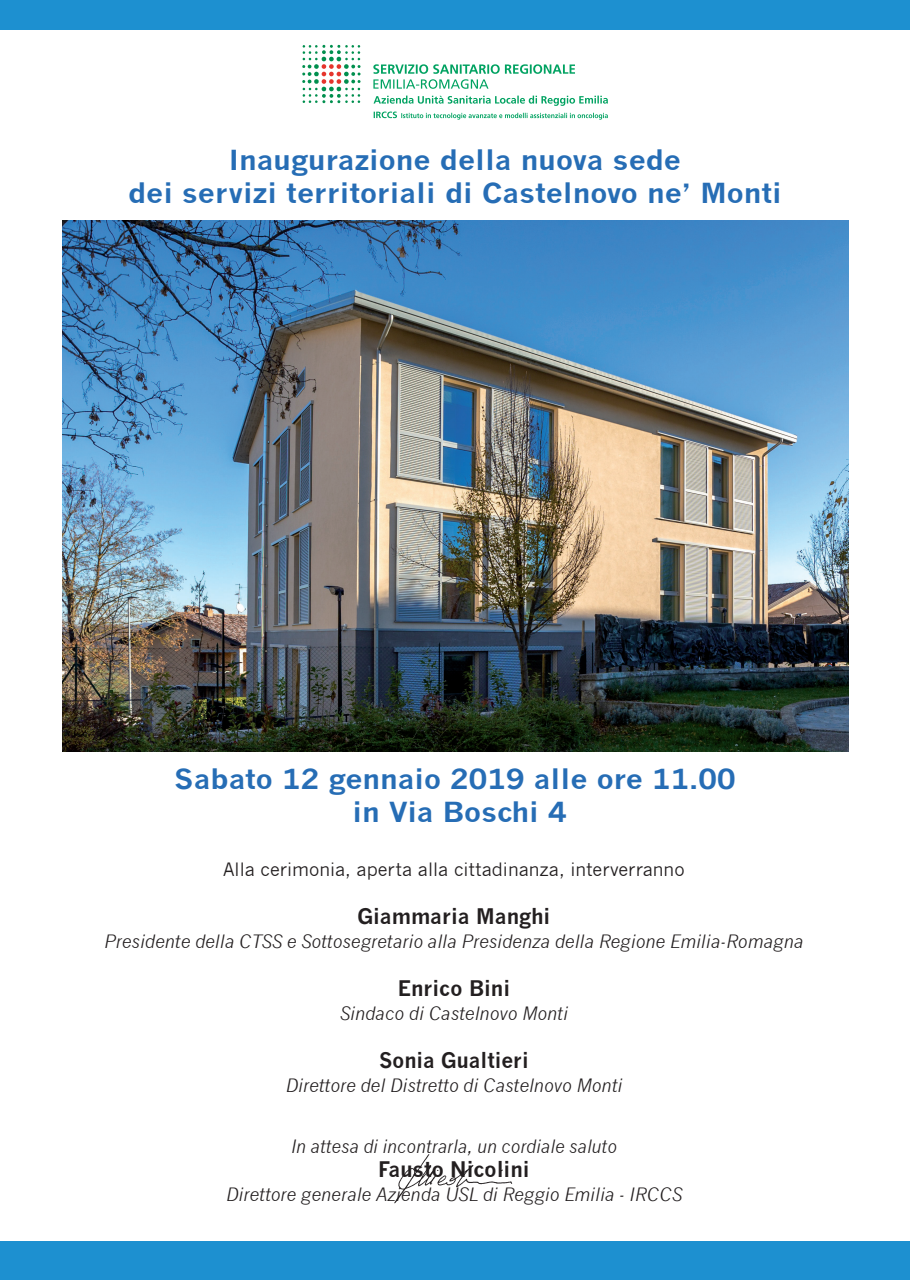
<style>
.page{position:relative;width:910px;height:1280px;background:#fff}
.page>*{position:absolute;margin:0;border:0;box-sizing:border-box;transform-origin:0 0}
.t1{font:700 27px/32.4px "News Gothic";color:#266db5;text-align:center;scale:1.1 1}
.t2{font:700 21px "News Gothic";color:#231f20}
.t3{font:italic 18px "News Gothic";color:#231f20}
.t4{font:18px "News Gothic";color:#231f20}
</style>
<div class="page">
<svg style="left:373px;top:64px;width:202px;height:25px"></svg>
<svg style="left:374px;top:96px;width:234px;height:10px"></svg>
<svg style="left:374px;top:112px;width:234px;height:8px"></svg>
<svg style="left:302px;top:45px;width:59px;height:59px"></svg>
<div style="left:0;top:0;width:910px;height:30px;background:#1d90d0"></div>
<div style="left:0;top:1241px;width:910px;height:39px;background:#1d90d0"></div>
<img style="left:394px;top:1154px;width:119px;height:50px">
<img style="left:63px;top:220px;width:785px;height:531px">
<h1 class="t1" style="left:128px;top:144px;width:596px">Inaugurazione della nuova sede<br>dei servizi territoriali di Castelnovo ne’ Monti</h1>
<h1 class="t1" style="left:174px;top:763px;width:512px">Sabato 12 gennaio 2019 alle ore 11.00 in Via Boschi 4</h1>
<p class="t4" style="left:223px;top:859px;width:463px">Alla cerimonia, aperta alla cittadinanza, interverranno</p>
<p class="t2" style="left:357px;top:903px;width:195px">Giammaria Manghi</p>
<p class="t3" style="left:104px;top:931px;width:701px">Presidente della CTSS e Sottosegretario alla Presidenza della Regione Emilia-Romagna</p>
<p class="t2" style="left:398px;top:975px;width:114px">Enrico Bini</p>
<p class="t3" style="left:340px;top:1003px;width:230px">Sindaco di Castelnovo Monti</p>
<p class="t2" style="left:379px;top:1047px;width:151px">Sonia Gualtieri</p>
<p class="t3" style="left:285px;top:1075px;width:338px">Direttore del Distretto di Castelnovo Monti</p>
<p class="t3" style="left:291px;top:1136px;width:327px">In attesa di incontrarla, un cordiale saluto</p>
<p class="t2" style="left:378px;top:1156px;width:153px">Fausto Nicolini</p>
<p class="t3" style="left:226px;top:1184px;width:458px">Direttore generale Azienda USL di Reggio Emilia - IRCCS</p>
</div>
